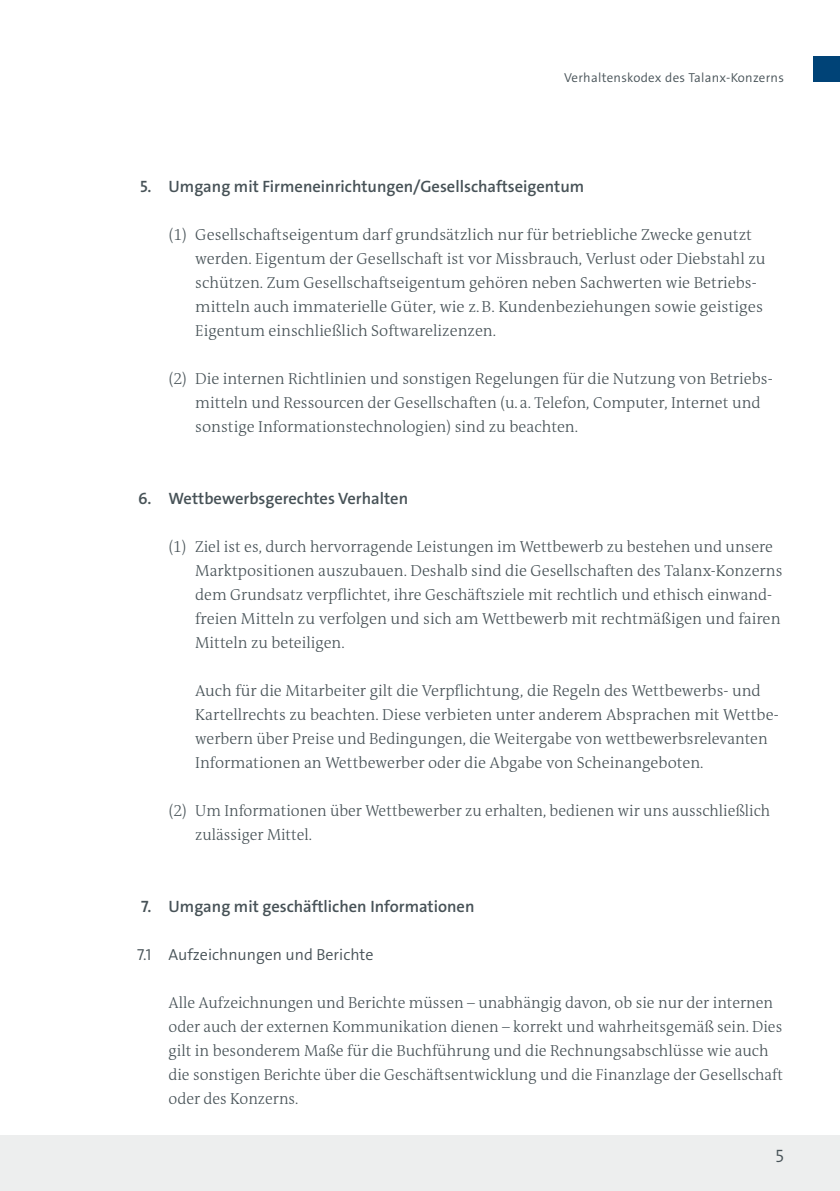
<style>
.page{position:relative;width:840px;height:1191px;background:#fff}
.page>*{position:absolute;margin:0;border:0;box-sizing:border-box;transform-origin:0 0}
.t1{font:18px "The Sans LP4 Se Lig";color:#475257}
.t2{font:16.4px "The Sans LP6 Se Bld";color:#475257}
.t3{font:300 16px/24px "The Antiqua B W3";color:#475257}
.t4{font:16px "The Sans LP4 Se Lig";color:#475257}
.t5{font:13px "The Sans LP4 Se Lig";letter-spacing:.02em;color:#475257}
</style>
<div class="page">
<div style="left:0;top:1134px;width:839px;height:57px;background:#edeeee"></div>
<div style="left:812px;top:57px;width:27px;height:25px;background:#004377"></div>
<p class="t5" style="left:564px;top:69px;width:221px">Verhaltenskodex des Talanx-Konzerns</p>
<p class="t2" style="left:140px;top:176px;width:445px">5. Umgang mit Firmeneinrichtungen/Gesellschaftseigentum</p>
<p class="t3" style="left:195px;top:223px;width:571px;text-indent:-27px">(1) Gesellschaftseigentum darf grundsätzlich nur für betriebliche Zwecke genutzt werden. Eigentum der Gesellschaft ist vor Missbrauch, Verlust oder Diebstahl zu schützen. Zum Gesellschaftseigentum gehören neben Sachwerten wie Betriebs&shy;mitteln auch immaterielle Güter, wie z.B. Kundenbeziehungen sowie geistiges Eigentum einschließlich Softwarelizenzen.</p>
<p class="t3" style="left:195px;top:367px;width:578px;text-indent:-27px">(2) Die internen Richtlinien und sonstigen Regelungen für die Nutzung von Betriebs&shy;mitteln und Ressourcen der Gesellschaften (u. a. Telefon, Computer, Internet und sonstige Informationstechnologien) sind zu beachten.</p>
<p class="t2" style="left:138px;top:488px;width:271px">6. Wettbewerbsgerechtes Verhalten</p>
<p class="t3" style="left:195px;top:535px;width:588px;text-indent:-27px">(1) Ziel ist es, durch hervorragende Leistungen im Wettbewerb zu bestehen und unsere Marktpositionen auszubauen. Deshalb sind die Gesellschaften des Talanx-Konzerns dem Grundsatz verpflichtet, ihre Geschäftsziele mit rechtlich und ethisch einwand&shy;freien Mitteln zu verfolgen und sich am Wettbewerb mit rechtmäßigen und fairen Mitteln zu beteiligen.</p>
<p class="t3" style="left:195px;top:679px;width:584px">Auch für die Mitarbeiter gilt die Verpflichtung, die Regeln des Wettbewerbs- und Kartellrechts zu beachten. Diese verbieten unter anderem Absprachen mit Wettbe&shy;werbern über Preise und Bedingungen, die Weitergabe von wettbewerbsrelevanten Informationen an Wettbewerber oder die Abgabe von Scheinangeboten.</p>
<p class="t3" style="left:195px;top:799px;width:576px;text-indent:-27px">(2) Um Informationen über Wettbewerber zu erhalten, bedienen wir uns ausschließlich zulässiger Mittel.</p>
<p class="t2" style="left:141px;top:896px;width:334px">7. Umgang mit geschäftlichen Informationen</p>
<p class="t4" style="left:137px;top:944px;width:238px">7.1 Aufzeichnungen und Berichte</p>
<p class="t3" style="left:168px;top:991px;width:615px">Alle Aufzeichnungen und Berichte müssen – unabhängig davon, ob sie nur der internen oder auch der externen Kommunikation dienen – korrekt und wahrheitsgemäß sein. Dies gilt in besonderem Maße für die Buchführung und die Rechnungsabschlüsse wie auch die sonstigen Berichte über die Geschäftsentwicklung und die Finanzlage der Gesellschaft oder des Konzerns.</p>
<p class="t1" style="left:775px;top:1144px;width:10px">5</p>
</div>
